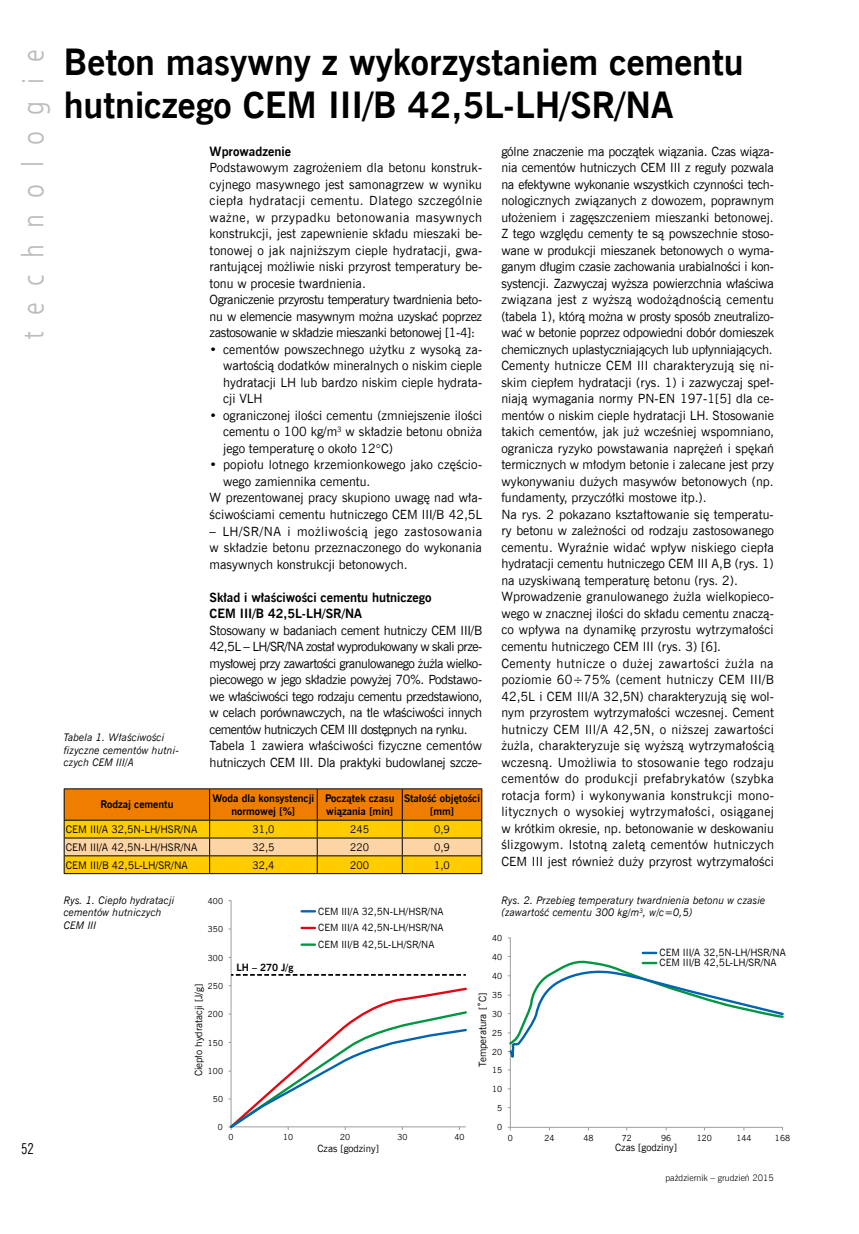
<style>
.page{position:relative;width:859px;height:1234px;background:#fff}
.page>*{position:absolute;margin:0;border:0;box-sizing:border-box;transform-origin:0 0}
.t1{font:700 36px/43.2px "News Goth EU";color:#000}
.t2{font:30px "Humnst 777 Lt Cn EU";letter-spacing:.55em;color:#bcbcbc}
.t3{font:15px "News Goth Cn EU";color:#000}
.t4{font:12.75px/16.5px "News Goth EU";color:#000;text-align:justify}
.t5{font:12.75px/16.5px "News Goth EU";letter-spacing:-.025em;color:#000}
.t6{font:700 12.75px/16.5px "News Goth EU";color:#000}
.t7{font:italic 10.5px/12.6px "News Goth EU";color:#000}
.t8{font:10.5px "News Goth EU";color:#000}
.t9{font:700 10.5px/13.5px "News Goth EU";color:#000;text-align:center}
.t10{font:10.05px/16.6px "News Goth EU";color:#000;text-align:justify}
.t11{font:700 10.05px "News Goth EU";color:#000}
.t12{font:9px "News Goth Lt EU";color:#000}
.t13{font:8.4px "News Goth EU";color:#000}
.s1{font-family:"Times New Roman"}
</style>
<div class="page">
<svg style="left:64px;top:788px;width:418px;height:85px;background:#eaa621"></svg>
<hr style="left:64px;top:873px;width:146px;height:1px;background:#000">
<hr style="left:210px;top:873px;width:107px;height:1px;background:#000">
<hr style="left:317px;top:873px;width:85px;height:1px;background:#000">
<hr style="left:402px;top:873px;width:80px;height:1px;background:#000">
<hr style="left:231px;top:900px;width:1px;height:229px;background:#9d9d9c">
<svg style="left:231px;top:973px;width:235px;height:2px"></svg>
<svg style="left:228px;top:985px;width:239px;height:144px"></svg>
<svg style="left:302px;top:910px;width:13px;height:2px"></svg>
<svg style="left:302px;top:926px;width:13px;height:2px"></svg>
<svg style="left:302px;top:943px;width:13px;height:2px"></svg>
<hr style="left:510px;top:937px;width:1px;height:193px;background:#9d9d9c">
<hr style="left:508px;top:1126px;width:274px;height:1px;background:#9d9d9c">
<svg style="left:508px;top:951px;width:276px;height:119px"></svg>
<h2 class="t2" style="left:15px;top:338px;width:291px;rotate:-90deg">technologie</h2>
<p class="t3" style="left:21px;top:1139px;width:14px">52</p>
<h1 class="t1" style="left:64px;top:42px;width:681px">Beton masywny z wykorzystaniem cementu hutniczego CEM III/B 42,5L-LH/SR/NA</h1>
<p class="t7" style="left:64px;top:731px;width:117px">Tabela 1. Właściwości fizyczne cementów hutni&shy;czych CEM III/A</p>
<p class="t6" style="left:210px;top:143px;width:83px">Wprowadzenie</p>
<p class="t4" style="left:210px;top:160px;width:274px;text-align:left">Podstawowym zagrożeniem dla betonu konstruk&shy;cyjnego masywnego jest samonagrzew w wyniku ciepła hydratacji cementu. Dlatego szczególnie ważne, w przypadku betonowania masywnych konstrukcji, jest zapewnienie składu mieszaki be&shy;tonowej o jak najniższym cieple hydratacji, gwa&shy;rantującej możliwie niski przyrost temperatury be&shy;tonu w procesie twardnienia.<br>Ograniczenie przyrostu temperatury twardnienia beto&shy;nu w elemencie masywnym można uzyskać poprzez zastosowanie w składzie mieszanki betonowej [1-4]:</p>
<p class="t4" style="left:223px;top:341px;width:261px;text-indent:-14px">• cementów powszechnego użytku z wysoką za&shy;wartością dodatków mineralnych o niskim cieple hydratacji LH lub bardzo niskim cieple hydrata&shy;cji VLH</p>
<p class="t4" style="left:223px;top:407px;width:261px;text-indent:-14px">• ograniczonej ilości cementu (zmniejszenie ilości cementu o 100 kg/m<sup>3</sup> w składzie betonu obniża jego temperaturę o około 12<span class="s1">°</span>C)</p>
<p class="t4" style="left:210px;top:457px;width:274px">• popiołu lotnego krzemionkowego jako częścio-</p>
<p class="t4" style="left:223px;top:473px;width:149px">wego zamiennika cementu.</p>
<p class="t4" style="left:210px;top:490px;width:274px">W prezentowanej pracy skupiono uwagę nad wła-</p>
<p class="t4" style="left:210px;top:506px;width:274px">ściwościami cementu hutniczego CEM III/B 42,5L</p>
<p class="t4" style="left:210px;top:523px;width:274px">– LH/SR/NA i możliwością jego zastosowania w składzie betonu przeznaczonego do wykonania masywnych konstrukcji betonowych.</p>
<p class="t6" style="left:210px;top:589px;width:223px">Skład i właściwości cementu hutniczego<br>CEM III/B 42,5L-LH/SR/NA</p>
<p class="t5" style="left:210px;top:622px;width:274px">Stosowany w badaniach cement hutniczy CEM III/B 42,5L – LH/SR/NA został wyprodukowany w skali prze&shy;mysłowej przy zawartości granulowanego żużla wielko&shy;piecowego w jego składzie powyżej 70%. Podstawo&shy;we właściwości tego rodzaju cementu przedstawiono, w celach porównawczych, na tle właściwości innych cementów hutniczych CEM III dostępnych na rynku.<br>Tabela 1 zawiera właściwości fizyczne cementów hutniczych CEM III. Dla praktyki budowlanej szcze-</p>
<p class="t9" style="left:100px;top:798px;width:75px">Rodzaj cementu</p>
<p class="t9" style="left:213px;top:791px;width:103px">Woda dla konsystencji normowej [%]</p>
<p class="t9" style="left:325px;top:791px;width:71px;text-align:left">Początek czasu wiązania [min]</p>
<p class="t9" style="left:404px;top:791px;width:78px">Stałość objętości [mm]</p>
<p class="t8" style="left:66px;top:822px;width:133px">CEM III/A 32,5N-LH/HSR/NA</p>
<p class="t8" style="left:252px;top:822px;width:24px">31,0</p>
<p class="t8" style="left:350px;top:822px;width:20px">245</p>
<p class="t8" style="left:434px;top:822px;width:17px">0,9</p>
<p class="t8" style="left:66px;top:840px;width:133px">CEM III/A 42,5N-LH/HSR/NA</p>
<p class="t8" style="left:252px;top:840px;width:24px">32,5</p>
<p class="t8" style="left:350px;top:840px;width:20px">220</p>
<p class="t8" style="left:434px;top:840px;width:17px">0,9</p>
<p class="t8" style="left:66px;top:858px;width:123px">CEM III/B 42,5L-LH/SR/NA</p>
<p class="t8" style="left:252px;top:858px;width:24px">32,4</p>
<p class="t8" style="left:350px;top:858px;width:20px">200</p>
<p class="t8" style="left:434px;top:858px;width:17px">1,0</p>
<p class="t4" style="left:501px;top:143px;width:274px;text-align:left">gólne znaczenie ma początek wiązania. Czas wiąza&shy;nia cementów hutniczych CEM III z reguły pozwala na efektywne wykonanie wszystkich czynności tech&shy;nologicznych związanych z dowozem, poprawnym ułożeniem i zagęszczeniem mieszanki betonowej.<br>Z tego względu cementy te są powszechnie stoso&shy;wane w produkcji mieszanek betonowych o wyma&shy;ganym długim czasie zachowania urabialności i kon&shy;systencji. Zazwyczaj wyższa powierzchnia właściwa związana jest z wyższą wodożądnością cementu (tabela 1), którą można w prosty sposób zneutralizo&shy;wać w betonie poprzez odpowiedni dobór domieszek chemicznych uplastyczniających lub upłynniających.<br>Cementy hutnicze CEM III charakteryzują się ni&shy;skim ciepłem hydratacji (rys. 1) i zazwyczaj speł&shy;niają wymagania normy PN-EN 197-1[5] dla ce&shy;mentów o niskim cieple hydratacji LH. Stosowanie takich cementów, jak już wcześniej wspomniano, ogranicza ryzyko powstawania naprężeń i spękań termicznych w młodym betonie i zalecane jest przy wykonywaniu dużych masywów betonowych (np. fundamenty, przyczółki mostowe itp.).<br>Na rys. 2 pokazano kształtowanie się temperatu&shy;ry betonu w zależności od rodzaju zastosowanego cementu. Wyraźnie widać wpływ niskiego ciepła hydratacji cementu hutniczego CEM III A,B (rys. 1) na uzyskiwaną temperaturę betonu (rys. 2).<br>Wprowadzenie granulowanego żużla wielkopieco&shy;wego w znacznej ilości do składu cementu znaczą&shy;co wpływa na dynamikę przyrostu wytrzymałości cementu hutniczego CEM III (rys. 3) [6].<br>Cementy hutnicze o dużej zawartości żużla na poziomie 60÷75% (cement hutniczy CEM III/B 42,5L i CEM III/A 32,5N) charakteryzują się wol&shy;nym przyrostem wytrzymałości wczesnej. Cement hutniczy CEM III/A 42,5N, o niższej zawartości żużla, charakteryzuje się wyższą wytrzymałością wczesną. Umożliwia to stosowanie tego rodzaju cementów do produkcji prefabrykatów (szybka rotacja form) i wykonywania konstrukcji mono&shy;litycznych o wysokiej wytrzymałości, osiąganej w krótkim okresie, np. betonowanie w deskowaniu ślizgowym. Istotną zaletą cementów hutniczych CEM III jest również duży przyrost wytrzymałości</p>
<p class="t7" style="left:64px;top:893px;width:113px">Rys. 1. Ciepło hydratacji cementów hutniczych<br>CEM III</p>
<p class="t7" style="left:502px;top:893px;width:265px">Rys. 2. Przebieg temperatury twardnienia betonu w czasie (zawartość cementu 300 kg/m<sup>3</sup>, w/c=0,5)</p>
<p class="t13" style="left:208px;top:895px;width:17px">400</p>
<p class="t10" style="left:318px;top:902px;width:127px">CEM III/A 32,5N-LH/HSR/NA CEM III/A 42,5N-LH/HSR/NA CEM III/B 42,5L-LH/SR/NA</p>
<p class="t13" style="left:208px;top:923px;width:17px">350</p>
<p class="t13" style="left:492px;top:932px;width:12px">40</p>
<p class="t10" style="left:660px;top:947px;width:128px;line-height:10.1px">CEM III/A 32,5N-LH/HSR/NA<br>CEM III/B 42,5L-LH/SR/NA</p>
<p class="t13" style="left:492px;top:951px;width:12px">40</p>
<p class="t13" style="left:208px;top:952px;width:17px">300</p>
<p class="t11" style="left:236px;top:961px;width:58px">LH – 270 J/g</p>
<p class="t13" style="left:492px;top:970px;width:12px">40</p>
<p class="t13" style="left:208px;top:980px;width:17px">250</p>
<p class="t10" style="left:191px;top:1075px;width:94px;rotate:-90deg">Ciepło hydratacji [J/g]</p>
<p class="t13" style="left:208px;top:1008px;width:17px">200</p>
<p class="t13" style="left:208px;top:1037px;width:17px">150</p>
<p class="t13" style="left:208px;top:1065px;width:17px">100</p>
<p class="t13" style="left:213px;top:1093px;width:12px">50</p>
<p class="t13" style="left:218px;top:1121px;width:7px">0</p>
<p class="t13" style="left:229px;top:1131px;width:7px">0</p>
<p class="t13" style="left:283px;top:1131px;width:12px">10</p>
<p class="t13" style="left:340px;top:1131px;width:12px">20</p>
<p class="t13" style="left:397px;top:1131px;width:12px">30</p>
<p class="t13" style="left:454px;top:1131px;width:12px">40</p>
<p class="t10" style="left:318px;top:1140px;width:63px">Czas [godziny]</p>
<p class="t13" style="left:492px;top:989px;width:12px">35</p>
<p class="t10" style="left:475px;top:1066px;width:75px;rotate:-90deg">Temperatura [˚C]</p>
<p class="t13" style="left:492px;top:1008px;width:12px">30</p>
<p class="t13" style="left:492px;top:1027px;width:12px">25</p>
<p class="t13" style="left:492px;top:1046px;width:12px">20</p>
<p class="t13" style="left:492px;top:1064px;width:12px">15</p>
<p class="t13" style="left:492px;top:1083px;width:12px">10</p>
<p class="t13" style="left:497px;top:1102px;width:7px">5</p>
<p class="t13" style="left:497px;top:1122px;width:7px">0</p>
<p class="t13" style="left:508px;top:1132px;width:7px">0</p>
<p class="t13" style="left:544px;top:1132px;width:12px">24</p>
<p class="t13" style="left:583px;top:1132px;width:12px">48</p>
<p class="t13" style="left:622px;top:1132px;width:12px">72</p>
<p class="t13" style="left:661px;top:1132px;width:12px">96</p>
<p class="t13" style="left:697px;top:1132px;width:17px">120</p>
<p class="t13" style="left:736px;top:1132px;width:17px">144</p>
<p class="t13" style="left:775px;top:1132px;width:17px">168</p>
<p class="t10" style="left:615px;top:1138px;width:63px">Czas [godziny]</p>
<p class="t12" style="left:665px;top:1171px;width:110px">październik – grudzień 2015</p>
</div>
